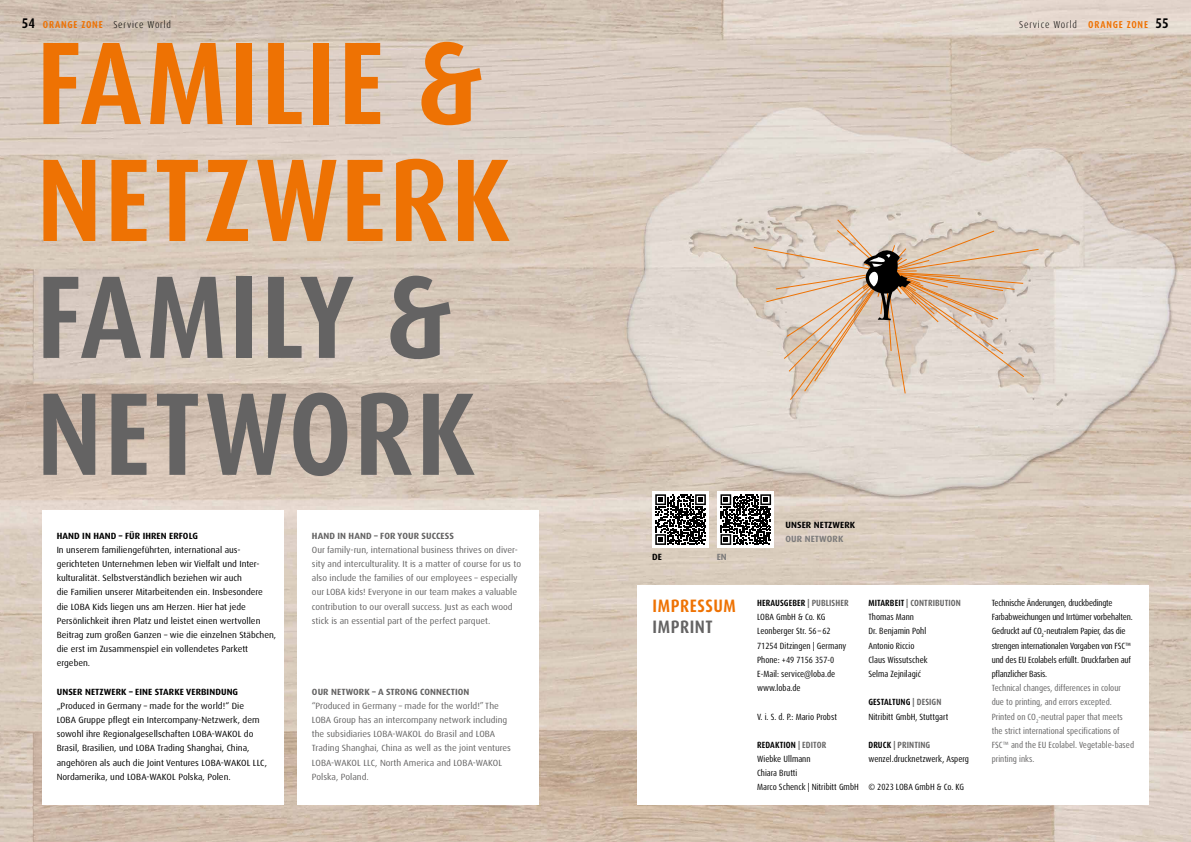
<style>
.page{position:relative;width:1191px;height:842px;background:#fff}
.page>*{position:absolute;margin:0;border:0;box-sizing:border-box;transform-origin:0 0}
.t1{font:700 condensed 117.9px/116.9px "Dax Pro";letter-spacing:.015em;color:#ee7203}
.t2{font:700 condensed 117.9px/116.9px "Dax Pro";letter-spacing:.015em;color:#646363}
.t3{font:700 condensed 18px "Dax Pro";letter-spacing:.03em;color:#ee7203}
.t4{font:700 condensed 18px "Dax Pro";letter-spacing:.03em;color:#646363}
.t5{font:300 condensed 10px "Dax Pro";letter-spacing:.08em;color:#000}
.t6{font:9px/14.2px "Dax Pro";color:#000}
.t7{font:9px/14.2px "Dax Pro";color:#646363}
.t8{font:condensed 9px/14.2px "Dax Pro";color:#000}
.t9{font:condensed 9px/14.2px "Dax Pro";letter-spacing:-.02em;color:#000}
.t10{font:condensed 9px/14.2px "Dax Pro";color:#646363}
.t11{font:700 9px "Dax Pro";letter-spacing:.01em;color:#000}
.t12{font:700 9px "Dax Pro";letter-spacing:.01em;color:#646363}
.t13{font:700 9px "Dax Pro";letter-spacing:.01em;color:#7c7b7b}
.s1{font-weight:700;font-size:14px}
.s2{font-weight:700;color:#ee7203}
.s3{font-weight:700}
.s4{font-weight:700;color:#646363}
.s5{font-stretch:normal}
</style>
<div class="page">
<img style="left:0;top:0;width:595px;height:842px">
<img style="left:595px;top:0;width:596px;height:842px">
<div style="left:43px;top:510px;width:240px;height:294px;background:#fff"></div>
<div style="left:298px;top:510px;width:241px;height:294px;background:#fff"></div>
<div style="left:637px;top:585px;width:511px;height:219px;background:#fff"></div>
<svg style="left:753px;top:219px;width:286px;height:182px"></svg>
<div style="left:717px;top:491px;width:57px;height:57px;background:#fff"></div>
<svg style="left:720px;top:494px;width:51px;height:51px"></svg>
<div style="left:652px;top:491px;width:57px;height:57px;background:#fff"></div>
<svg style="left:655px;top:494px;width:51px;height:51px"></svg>
<p class="t5" style="left:22px;top:18px;width:151px"><span class="s1">54</span> <span class="s2">ORANGE ZONE</span> Service World</p>
<h1 class="t1" style="left:36px;top:26px;width:475px">FAMILIE &amp;<br>NETZWERK</h1>
<h1 class="t2" style="left:36px;top:260px;width:440px">FAMILY &amp;<br>NETWORK</h1>
<p class="t11" style="left:57px;top:530px;width:143px">HAND IN HAND – FÜR IHREN ERFOLG</p>
<p class="t6" style="left:57px;top:543px;width:221px">In unserem familiengeführten, international aus&shy;gerichteten Unternehmen leben wir Vielfalt und Inter&shy;kulturalität. Selbstverständlich beziehen wir auch<br>die Familien unserer Mitarbeitenden ein. Insbesondere die LOBA Kids liegen uns am Herzen. Hier hat jede Persönlichkeit ihren Platz und leistet einen wertvollen Beitrag zum großen Ganzen – wie die einzelnen Stäbchen, die erst im Zusammenspiel ein vollendetes Parkett ergeben.</p>
<p class="t11" style="left:57px;top:686px;width:183px">UNSER NETZWERK – EINE STARKE VERBINDUNG</p>
<p class="t6" style="left:57px;top:699px;width:212px">„Produced in Germany – made for the world!“ Die<br>LOBA Gruppe pflegt ein Intercompany-Netzwerk, dem sowohl ihre Regionalgesellschaften LOBA-WAKOL do Brasil, Brasilien, und LOBA Trading Shanghai, China, angehören als auch die Joint Ventures LOBA-WAKOL LLC, Nordamerika, und LOBA-WAKOL Polska, Polen.</p>
<p class="t12" style="left:312px;top:530px;width:143px">HAND IN HAND – FOR YOUR SUCCESS</p>
<p class="t7" style="left:312px;top:543px;width:211px">Our family-run, international business thrives on diver&shy;sity and interculturality. It is a matter of course for us to also include the families of our employees – especially our LOBA kids! Everyone in our team makes a valuable contribution to our overall success. Just as each wood stick is an essential part of the perfect parquet.</p>
<p class="t12" style="left:312px;top:686px;width:159px">OUR NETWORK – A STRONG CONNECTION</p>
<p class="t7" style="left:312px;top:699px;width:200px">“Produced in Germany – made for the world!” The LOBA Group has an intercompany network including the subsidiaries LOBA-WAKOL do Brasil and LOBA Trading Shanghai, China as well as the joint ventures LOBA-WAKOL LLC, North America and LOBA-WAKOL Polska, Poland.</p>
<p class="t5" style="left:1019px;top:18px;width:151px">Service World <span class="s2">ORANGE ZONE</span> <span class="s1">55</span></p>
<p class="t11" style="left:652px;top:551px;width:11px">DE</p>
<p class="t13" style="left:716px;top:551px;width:12px">EN</p>
<h2 class="t3" style="left:652px;top:594px;width:85px">IMPRESSUM</h2>
<h2 class="t4" style="left:652px;top:615px;width:62px">IMPRINT</h2>
<p class="t11" style="left:785px;top:519px;width:71px">UNSER NETZWERK</p>
<p class="t13" style="left:785px;top:533px;width:59px">OUR NETWORK</p>
<p class="t8" style="left:757px;top:596px;width:93px"><span class="s3">HERAUSGEBER</span> <span class="s4">| PUBLISHER<br></span>LOBA GmbH &amp; Co. KG<br>Leonberger Str. 56 <span class="s5">–</span> 62<br>71254 Ditzingen | Germany<br>Phone: +49 7156 357-0<br>E-Mail: service@loba.de www.loba.de</p>
<p class="t8" style="left:757px;top:709px;width:81px">V. i. S. d. P.: Mario Probst</p>
<p class="t8" style="left:757px;top:738px;width:103px"><span class="s3">REDAKTION</span> <span class="s4">| EDITOR<br></span>Wiebke Ullmann<br>Chiara Brutti<br>Marco Schenck | Nitribitt GmbH</p>
<p class="t8" style="left:868px;top:596px;width:94px"><span class="s3">MITARBEIT</span> <span class="s4">| CONTRIBUTION<br></span>Thomas Mann<br>Dr. Benjamin Pohl<br>Antonio Riccio<br>Claus Wissutschek<br>Selma Zejnilagić</p>
<p class="t8" style="left:868px;top:695px;width:81px"><span class="s3">GESTALTUNG</span> <span class="s4">| DESIGN<br></span>Nitribitt GmbH, Stuttgart</p>
<p class="t8" style="left:868px;top:738px;width:102px"><span class="s3">DRUCK</span> <span class="s4">| PRINTING </span>wenzel.drucknetzwerk, Asperg</p>
<p class="t8" style="left:868px;top:780px;width:97px">© 2023 LOBA GmbH &amp; Co. KG</p>
<p class="t9" style="left:991px;top:596px;width:142px">Technische Änderungen, druckbedingte Farbabweichungen und Irrtümer vorbehalten.<br>Gedruckt auf CO<sub>2</sub>-neutralem Papier, das die strengen internationalen Vorgaben von FSC™ und des EU Ecolabels erfüllt. Druckfarben auf pflanzlicher Basis.</p>
<p class="t10" style="left:991px;top:681px;width:144px">Technical changes, differences in colour due to printing, and errors excepted.<br>Printed on CO<sub>2</sub>-neutral paper that meets the strict international specifications of FSC™ and the EU Ecolabel. Vegetable-based printing inks.</p>
</div>
